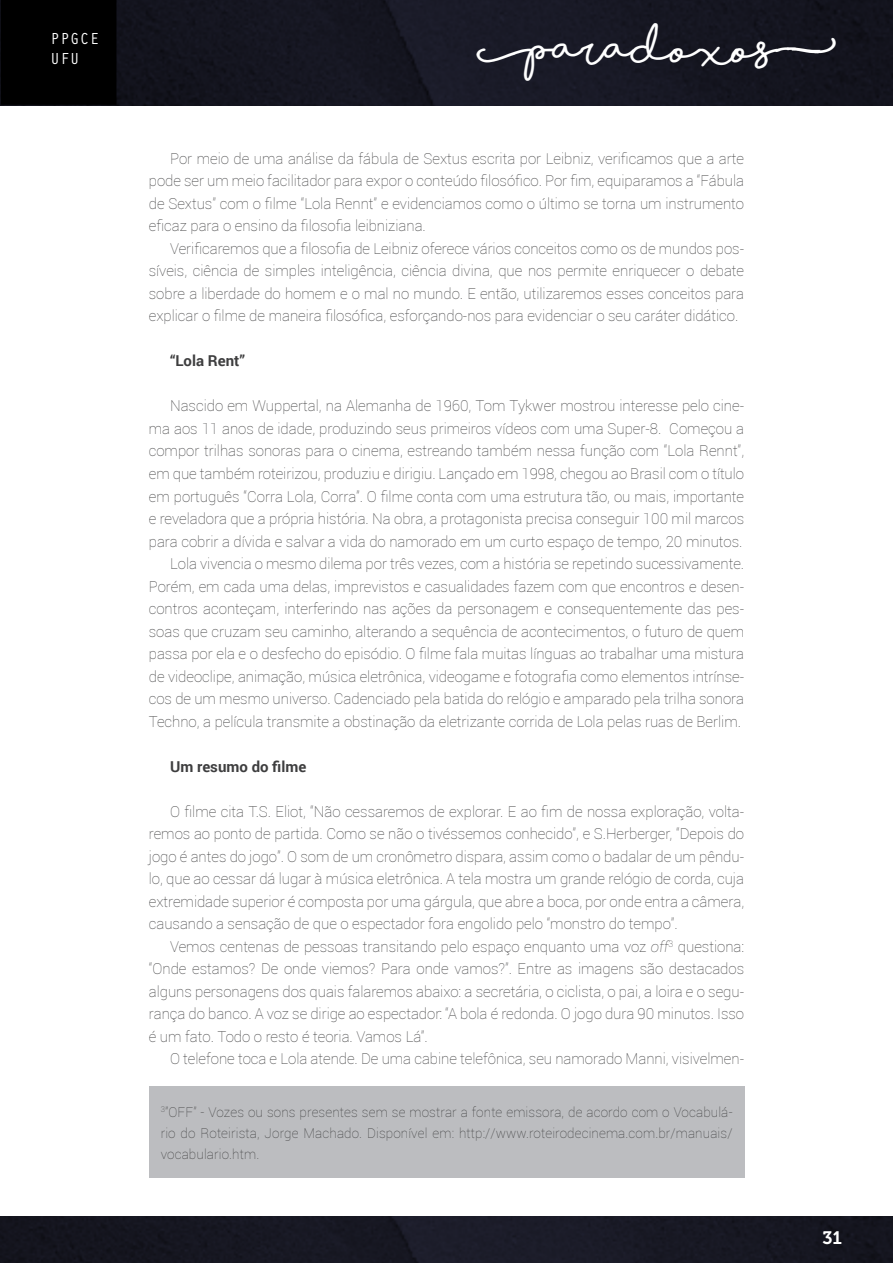
<style>
.page{position:relative;width:893px;height:1263px;background:#fff}
.page>*{position:absolute;margin:0;border:0;box-sizing:border-box;transform-origin:0 0}
.t1{font:700 42px "Shorelines Script";color:#fff}
.t2{font:18px "Museo 700";color:#fff}
.t3{font:16.5px/19.8px "Orator Std";color:#fff}
.Texto{font:100 15px/22.5px "Roboto";color:#3e3e3f;text-align:justify}
.Texto-2{font:700 15px "Roboto";color:#3e3e3f}
.Texto_do_box{font:100 13.5px/21px "Roboto";letter-spacing:.01em;color:#3e3e3f;text-align:justify}
.s1{font-style:italic}
</style>
<div class="page">
<img style="left:0;top:1217px;width:893px;height:46px">
<div style="left:0;top:0;width:893px;height:105px;background:#151621"></div>
<div style="left:1px;top:0;width:115px;height:105px;background:#000"></div>
<div style="left:149px;top:1086px;width:596px;height:92px;background:#bcbdc0"></div>
<p class="t3" style="left:50px;top:28px;width:51px">PPGCE<br>UFU</p>
<h1 class="t1" style="left:477px;top:32px;width:361px">[Paradoxos]</h1>
<p class="Texto" style="left:149px;top:147px;width:597px;text-indent:21px">Por meio de uma análise da fábula de Sextus escrita por Leibniz, verificamos que a arte pode ser um meio facilitador para expor o conteúdo filosófico. Por fim, equiparamos a “Fábula de Sextus” com o filme “Lola Rennt” e evidenciamos como o último se torna um instrumento eficaz para o ensino da filosofia leibniziana.</p>
<p class="Texto" style="left:149px;top:237px;width:597px;text-indent:21px">Verificaremos que a filosofia de Leibniz oferece vários conceitos como os de mundos pos&shy;síveis, ciência de simples inteligência, ciência divina, que nos permite enriquecer o debate sobre a liberdade do homem e o mal no mundo. E então, utilizaremos esses conceitos para explicar o filme de maneira filosófica, esforçando-nos para evidenciar o seu caráter didático.</p>
<p class="Texto-2" style="left:170px;top:351px;width:76px">“Lola Rent”</p>
<p class="Texto" style="left:149px;top:394px;width:597px;text-indent:21px">Nascido em Wuppertal, na Alemanha de 1960, Tom Tykwer mostrou interesse pelo cine&shy;ma aos 11 anos de idade, produzindo seus primeiros vídeos com uma Super-8. Começou a compor trilhas sonoras para o cinema, estreando também nessa função com “Lola Rennt”, em que também roteirizou, produziu e dirigiu. Lançado em 1998, chegou ao Brasil com o título em português “Corra Lola, Corra”. O filme conta com uma estrutura tão, ou mais, importante e reveladora que a própria história. Na obra, a protagonista precisa conseguir 100 mil marcos para cobrir a dívida e salvar a vida do namorado em um curto espaço de tempo, 20 minutos.</p>
<p class="Texto" style="left:149px;top:552px;width:597px;text-indent:21px">Lola vivencia o mesmo dilema por três vezes, com a história se repetindo sucessivamente.<br>Porém, em cada uma delas, imprevistos e casualidades fazem com que encontros e desen&shy;contros aconteçam, interferindo nas ações da personagem e consequentemente das pes&shy;soas que cruzam seu caminho, alterando a sequência de acontecimentos, o futuro de quem passa por ela e o desfecho do episódio. O filme fala muitas línguas ao trabalhar uma mistura de videoclipe, animação, música eletrônica, videogame e fotografia como elementos intrínse&shy;cos de um mesmo universo. Cadenciado pela batida do relógio e amparado pela trilha sonora Techno, a película transmite a obstinação da eletrizante corrida de Lola pelas ruas de Berlim.</p>
<p class="Texto-2" style="left:170px;top:756px;width:138px">Um resumo do filme</p>
<p class="Texto" style="left:149px;top:799px;width:597px;text-indent:21px">O filme cita T.S. Eliot, “Não cessaremos de explorar. E ao fim de nossa exploração, volta&shy;remos ao ponto de partida. Como se não o tivéssemos conhecido”, e S.Herberger, “Depois do jogo é antes do jogo”. O som de um cronômetro dispara, assim como o badalar de um pêndu&shy;lo, que ao cessar dá lugar à música eletrônica. A tela mostra um grande relógio de corda, cuja extremidade superior é composta por uma gárgula, que abre a boca, por onde entra a câmera, causando a sensação de que o espectador fora engolido pelo “monstro do tempo”.</p>
<p class="Texto" style="left:149px;top:934px;width:597px;text-indent:21px">Vemos centenas de pessoas transitando pelo espaço enquanto uma voz <span class="s1">off</span><sup>3</sup> questiona: “Onde estamos? De onde viemos? Para onde vamos?”. Entre as imagens são destacados alguns personagens dos quais falaremos abaixo: a secretária, o ciclista, o pai, a loira e o segu&shy;rança do banco. A voz se dirige ao espectador: “A bola é redonda. O jogo dura 90 minutos. Isso é um fato. Todo o resto é teoria. Vamos Lá”.</p>
<p class="Texto" style="left:170px;top:1047px;width:576px">O telefone toca e Lola atende. De uma cabine telefônica, seu namorado Manni, visivelmen-</p>
<p class="Texto_do_box" style="left:161px;top:1101px;width:573px"><sup>3</sup>”OFF” - Vozes ou sons presentes sem se mostrar a fonte emissora, de acordo com o Vocabulá&shy;rio do Roteirista, Jorge Machado. Disponível em: http://www.roteirodecinema.com.br/manuais/ vocabulario.htm.</p>
<p class="t2" style="left:822px;top:1227px;width:21px">31</p>
</div>
